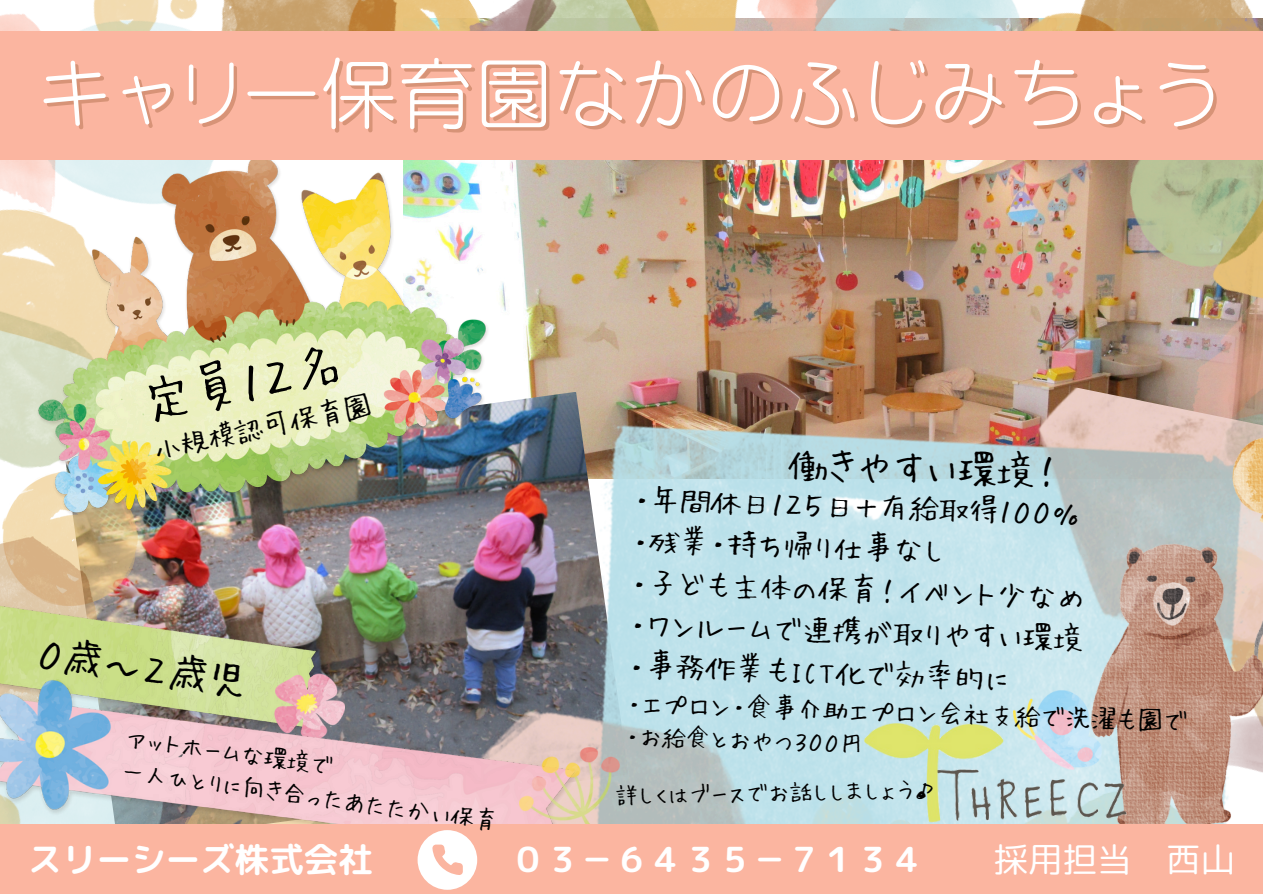
<style>
.page{position:relative;width:1263px;height:894px;background:#fff}
.page>*{position:absolute;margin:0;border:0;box-sizing:border-box;transform-origin:0 0}
.t1{font:500 77.4px "ARP Crystal R Gothic JIS";color:#fff}
.t2{font:49.95px "Hui Font P";color:#000}
.t3{font:39.9px "Hui Font P";color:#000}
.t4{font:38.4px "Hui Font P";color:#000}
.t5{font:34.5px "rounded mplus 1 p bold";color:#fff}
.t6{font:34.5px "rounded mplus 1 p regular";color:#fff}
.t7{font:30px/41.7px "Hui Font P";color:#000}
.t8{font:27.9px "Hui Font P";color:#000}
.t9{font:25.5px "Hui Font P";color:#000}
.t10{font:24px "Hui Font P";color:#000}
.t11{font:23.4px "Hui Font P";color:#000}
.t12{font:22.95px "Hui Font P";color:#000}
</style>
<div class="page">
<img style="left:506px;top:159px;width:567px;height:115px">
<img style="left:138px;top:517px;width:250px;height:161px">
<img style="left:787px;top:0;width:188px;height:31px">
<img style="left:0;top:0;width:152px;height:184px">
<img style="left:0;top:184px;width:36px;height:284px">
<img style="left:0;top:481px;width:138px;height:122px">
<img style="left:975px;top:0;width:278px;height:240px">
<img style="left:152px;top:0;width:355px;height:190px">
<img style="left:435px;top:0;width:352px;height:171px">
<img style="left:388px;top:274px;width:875px;height:550px">
<img style="left:1092px;top:437px;width:171px;height:387px">
<img style="left:935px;top:769px;width:191px;height:54px">
<img style="left:36px;top:159px;width:454px;height:358px">
<img style="left:0;top:603px;width:345px;height:75px">
<img style="left:0;top:678px;width:581px;height:146px">
<img style="left:864px;top:723px;width:140px;height:99px">
<img style="left:520px;top:747px;width:111px;height:77px">
<img style="left:1013px;top:689px;width:89px;height:80px">
<img style="left:1073px;top:18px;width:190px;height:334px">
<div style="left:0;top:31px;width:1263px;height:128px;background:#fbb5a0"></div>
<div style="left:0;top:824px;width:1263px;height:69px;background:#fbb5a0"></div>
<svg style="left:418px;top:830px;width:59px;height:59px"></svg>
<p class="t1" style="left:36px;top:55px;width:1187px">キャリー保育園なかのふじみちょう</p>
<p class="t2" style="left:137px;top:375px;width:206px;rotate:-11deg">定員１２名</p>
<p class="t8" style="left:150px;top:435px;width:224px;rotate:-12deg">小規模認可保育園</p>
<h5 class="t3" style="left:41px;top:631px;width:214px;rotate:8deg">０歳～２歳児</h5>
<p class="t11" style="left:128px;top:724px;width:211px;rotate:8deg">アットホームな環境で</p>
<p class="t11" style="left:123px;top:756px;width:381px;rotate:8deg">一人ひとりに向き合ったあたたかい保育</p>
<p class="t4" style="left:790px;top:442px;width:272px;rotate:2deg">働きやすい環境！</p>
<p class="t7" style="left:634px;top:476px;width:456px;rotate:2deg">・年間休日１２５日＋有給取得１００％・残業・持ち帰り仕事なし<br>・子ども主体の保育！イベント少なめ・ワンルームで連携が取りやすい環境・事務作業もICT化で効率的に</p>
<p class="t9" style="left:627px;top:688px;width:563px;rotate:2deg">・エプロン・食事介助エプロン会社支給で洗濯も園で</p>
<p class="t10" style="left:626px;top:722px;width:240px;rotate:2deg">・お給食とおやつ３００円</p>
<p class="t12" style="left:615px;top:782px;width:321px;rotate:-1deg">詳しくはブースでお話ししましょう♪</p>
<h3 class="t5" style="left:28px;top:834px;width:346px">スリーシーズ株式会社</h3>
<h3 class="t5" style="left:511px;top:834px;width:415px">０３－６４３５－７１３４</h3>
<h3 class="t6" style="left:994px;top:834px;width:243px">採用担当 西山</h3>
</div>
